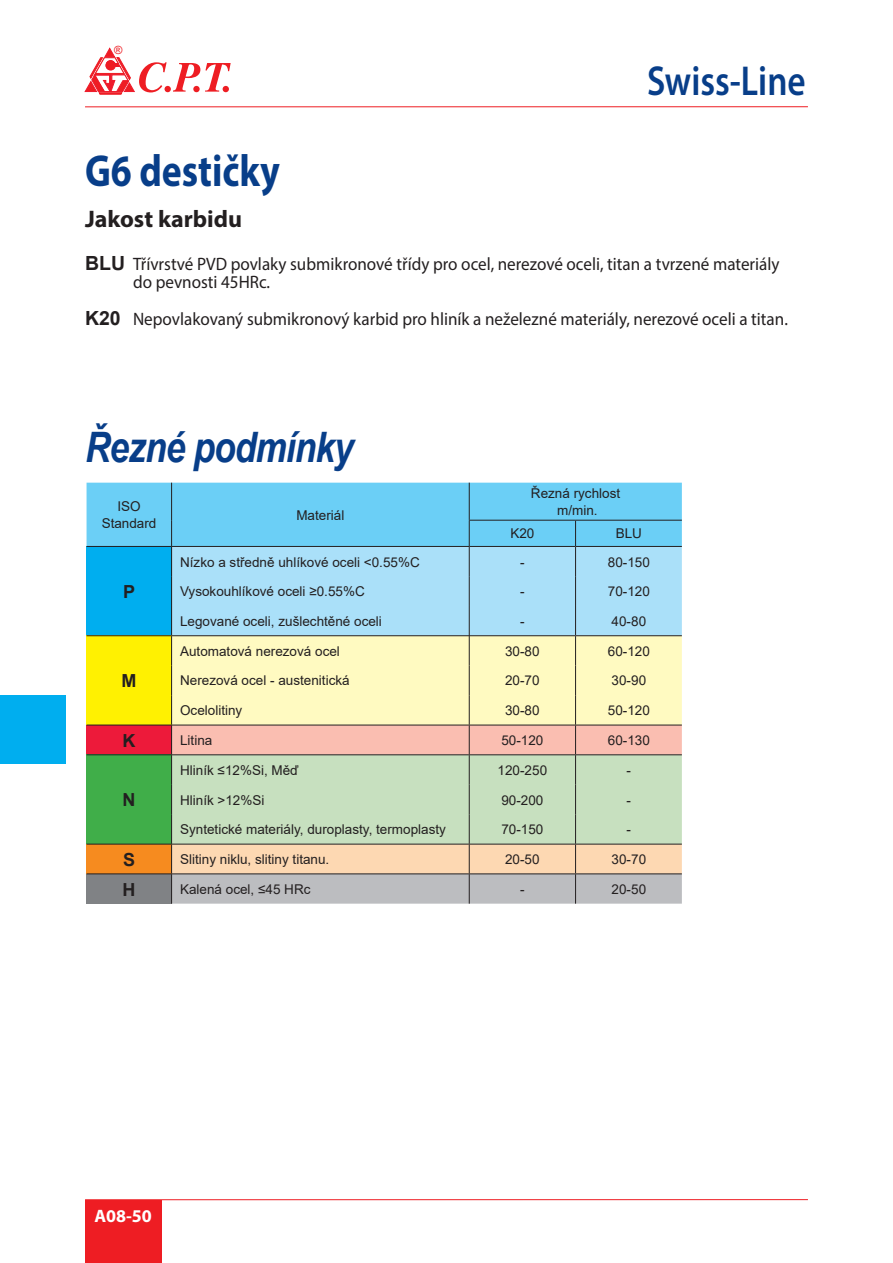
<style>
.page{position:relative;width:893px;height:1263px;background:#fff}
.page>*{position:absolute;margin:0;border:0;box-sizing:border-box;transform-origin:0 0}
.t1{font:700 45px "Myriad Pro";color:#083e89;scale:.84 1}
.t2{font:italic 700 42px "Arial";letter-spacing:-.025em;color:#083e89;scale:.84 1}
.t3{font:600 42px "Myriad Pro";color:#083e89;scale:.84 1}
.t4{font:700 24px "Myriad Pro";color:#231f20}
.t5{font:18px/18px "Myriad Pro";color:#231f20;scale:.95 1}
.t6{font:700 18px "Myriad Pro";color:#fff}
.t7{font:700 18px "Arial";color:#231f20}
.t8{font:13.5px/16.5px "Arial";color:#231f20;text-align:center}
.t9{font:11.25px "Arial";color:#ee1d23}
.s1{font-family:"Arial";font-weight:700;font-size:19.5px}
</style>
<div class="page">
<hr style="left:85px;top:106px;width:723px;height:1px;background:#ee1d23">
<div style="left:85px;top:1200px;width:77px;height:63px;background:#ee1d23"></div>
<hr style="left:85px;top:1199px;width:723px;height:1px;background:#ee1d23">
<div style="left:0;top:695px;width:66px;height:68px;background:#00aeef"></div>
<svg style="left:85px;top:48px;width:146px;height:46px"></svg>
<div style="left:172px;top:576px;width:510px;height:59px;background:#aae0f9"></div>
<div style="left:87px;top:546px;width:85px;height:90px;background:#00aeef"></div>
<div style="left:172px;top:636px;width:510px;height:89px;background:#fffac1"></div>
<div style="left:87px;top:636px;width:85px;height:89px;background:#fff101"></div>
<div style="left:87px;top:725px;width:85px;height:30px;background:#ed1a3a"></div>
<div style="left:172px;top:784px;width:510px;height:60px;background:#c7e0bf"></div>
<div style="left:87px;top:755px;width:85px;height:89px;background:#40ae49"></div>
<div style="left:87px;top:844px;width:85px;height:30px;background:#f68b1f"></div>
<div style="left:87px;top:874px;width:85px;height:30px;background:#808285"></div>
<hr style="left:87px;top:635px;width:85px;height:1px;background:#231f20">
<hr style="left:576px;top:635px;width:106px;height:1px;background:#231f20">
<hr style="left:469px;top:635px;width:107px;height:1px;background:#231f20">
<hr style="left:172px;top:635px;width:298px;height:1px;background:#231f20">
<hr style="left:87px;top:725px;width:85px;height:1px;background:#231f20">
<hr style="left:87px;top:754px;width:85px;height:1px;background:#231f20">
<hr style="left:87px;top:844px;width:85px;height:1px;background:#231f20">
<hr style="left:87px;top:873px;width:85px;height:1px;background:#231f20">
<hr style="left:171px;top:576px;width:1px;height:30px;background:#231f20">
<svg style="left:171px;top:606px;width:1px;height:59px"></svg>
<hr style="left:171px;top:665px;width:1px;height:30px;background:#231f20">
<hr style="left:171px;top:695px;width:1px;height:30px;background:#231f20">
<hr style="left:171px;top:784px;width:1px;height:30px;background:#231f20">
<hr style="left:171px;top:814px;width:1px;height:30px;background:#231f20">
<svg style="left:87px;top:483px;width:595px;height:93px;background:#76cff3"></svg>
<hr style="left:575px;top:576px;width:1px;height:30px;background:#231f20">
<hr style="left:469px;top:576px;width:1px;height:30px;background:#231f20">
<svg style="left:575px;top:606px;width:1px;height:59px"></svg>
<svg style="left:469px;top:606px;width:1px;height:59px"></svg>
<hr style="left:575px;top:665px;width:1px;height:30px;background:#231f20">
<hr style="left:469px;top:665px;width:1px;height:30px;background:#231f20">
<hr style="left:575px;top:695px;width:1px;height:30px;background:#231f20">
<hr style="left:469px;top:695px;width:1px;height:30px;background:#231f20">
<svg style="left:171px;top:725px;width:511px;height:59px;background:#d9c8b2"></svg>
<hr style="left:575px;top:784px;width:1px;height:30px;background:#231f20">
<hr style="left:469px;top:784px;width:1px;height:30px;background:#231f20">
<hr style="left:575px;top:814px;width:1px;height:30px;background:#231f20">
<hr style="left:469px;top:814px;width:1px;height:30px;background:#231f20">
<svg style="left:171px;top:844px;width:511px;height:60px;background:#d5c4b4"></svg>
<hr style="left:575px;top:874px;width:1px;height:30px;background:#231f20">
<hr style="left:469px;top:874px;width:1px;height:30px;background:#231f20">
<hr style="left:576px;top:520px;width:106px;height:1px;background:#231f20">
<hr style="left:469px;top:520px;width:107px;height:1px;background:#231f20">
<hr style="left:576px;top:546px;width:106px;height:1px;background:#231f20">
<hr style="left:469px;top:546px;width:107px;height:1px;background:#231f20">
<p class="t9" style="left:114px;top:46px;width:10px">®</p>
<h1 class="t1" style="left:85px;top:152px;width:234px">G6 destičky</h1>
<h3 class="t4" style="left:85px;top:209px;width:159px">Jakost karbidu</h3>
<h2 class="t3" style="left:647px;top:64px;width:190px">Swiss-Line</h2>
<h3 class="t5" style="left:133px;top:256px;width:682px;text-indent:-48px"><span class="s1">BLU</span> Třívrstvé PVD povlaky submikronové třídy pro ocel, nerezové oceli, titan a tvrzené materiály do pevnosti 45HRc.</h3>
<h3 class="t5" style="left:85px;top:311px;width:741px"><span class="s1">K20</span> Nepovlakovaný submikronový karbid pro hliník a neželezné materiály, nerezové oceli a titan.</h3>
<h2 class="t2" style="left:85px;top:431px;width:321px">Řezné podmínky</h2>
<p class="t8" style="left:102px;top:500px;width:56px">ISO<br>Standard</p>
<p class="t8" style="left:531px;top:486px;width:91px">Řezná rychlost</p>
<p class="t8" style="left:296px;top:508px;width:50px">Materiál</p>
<p class="t8" style="left:557px;top:503px;width:42px">m/min.</p>
<p class="t8" style="left:510px;top:527px;width:26px">K20</p>
<p class="t8" style="left:616px;top:527px;width:28px">BLU</p>
<p class="t8" style="left:180px;top:555px;width:241px">Nízko a středně uhlíkové oceli &lt;0.55%C</p>
<p class="t8" style="left:520px;top:555px;width:6px">-</p>
<p class="t8" style="left:608px;top:555px;width:44px">80-150</p>
<h3 class="t7" style="left:123px;top:585px;width:14px">P</h3>
<p class="t8" style="left:180px;top:584px;width:186px">Vysokouhlíkové oceli ≥0.55%C</p>
<p class="t8" style="left:520px;top:584px;width:6px">-</p>
<p class="t8" style="left:608px;top:584px;width:44px">70-120</p>
<p class="t8" style="left:180px;top:614px;width:203px">Legované oceli, zušlechtěné oceli</p>
<p class="t8" style="left:520px;top:614px;width:6px">-</p>
<p class="t8" style="left:612px;top:614px;width:36px">40-80</p>
<p class="t8" style="left:180px;top:644px;width:161px">Automatová nerezová ocel</p>
<p class="t8" style="left:505px;top:644px;width:36px">30-80</p>
<p class="t8" style="left:608px;top:644px;width:44px">60-120</p>
<h3 class="t7" style="left:122px;top:674px;width:16px">M</h3>
<p class="t8" style="left:180px;top:674px;width:171px">Nerezová ocel - austenitická</p>
<p class="t8" style="left:505px;top:674px;width:36px">20-70</p>
<p class="t8" style="left:612px;top:674px;width:36px">30-90</p>
<p class="t8" style="left:180px;top:703px;width:64px">Ocelolitiny</p>
<p class="t8" style="left:505px;top:703px;width:36px">30-80</p>
<p class="t8" style="left:608px;top:703px;width:44px">50-120</p>
<h3 class="t7" style="left:123px;top:733px;width:14px">K</h3>
<p class="t8" style="left:180px;top:733px;width:34px">Litina</p>
<p class="t8" style="left:501px;top:733px;width:44px">50-120</p>
<p class="t8" style="left:608px;top:733px;width:44px">60-130</p>
<p class="t8" style="left:180px;top:763px;width:120px">Hliník ≤12%Si, Měď</p>
<p class="t8" style="left:498px;top:763px;width:51px">120-250</p>
<p class="t8" style="left:627px;top:763px;width:6px">-</p>
<h3 class="t7" style="left:123px;top:793px;width:14px">N</h3>
<p class="t8" style="left:180px;top:793px;width:86px">Hliník &gt;12%Si</p>
<p class="t8" style="left:501px;top:793px;width:44px">90-200</p>
<p class="t8" style="left:627px;top:793px;width:6px">-</p>
<p class="t8" style="left:180px;top:822px;width:267px">Syntetické materiály, duroplasty, termoplasty</p>
<p class="t8" style="left:501px;top:822px;width:44px">70-150</p>
<p class="t8" style="left:627px;top:822px;width:6px">-</p>
<h3 class="t7" style="left:123px;top:853px;width:14px">S</h3>
<p class="t8" style="left:180px;top:852px;width:151px">Slitiny niklu, slitiny titanu.</p>
<p class="t8" style="left:505px;top:852px;width:36px">20-50</p>
<p class="t8" style="left:612px;top:852px;width:36px">30-70</p>
<h3 class="t7" style="left:123px;top:882px;width:14px">H</h3>
<p class="t8" style="left:180px;top:882px;width:132px">Kalená ocel, ≤45 HRc</p>
<p class="t8" style="left:520px;top:882px;width:6px">-</p>
<p class="t8" style="left:612px;top:882px;width:36px">20-50</p>
<h3 class="t6" style="left:94px;top:1208px;width:59px">A08-50</h3>
</div>
